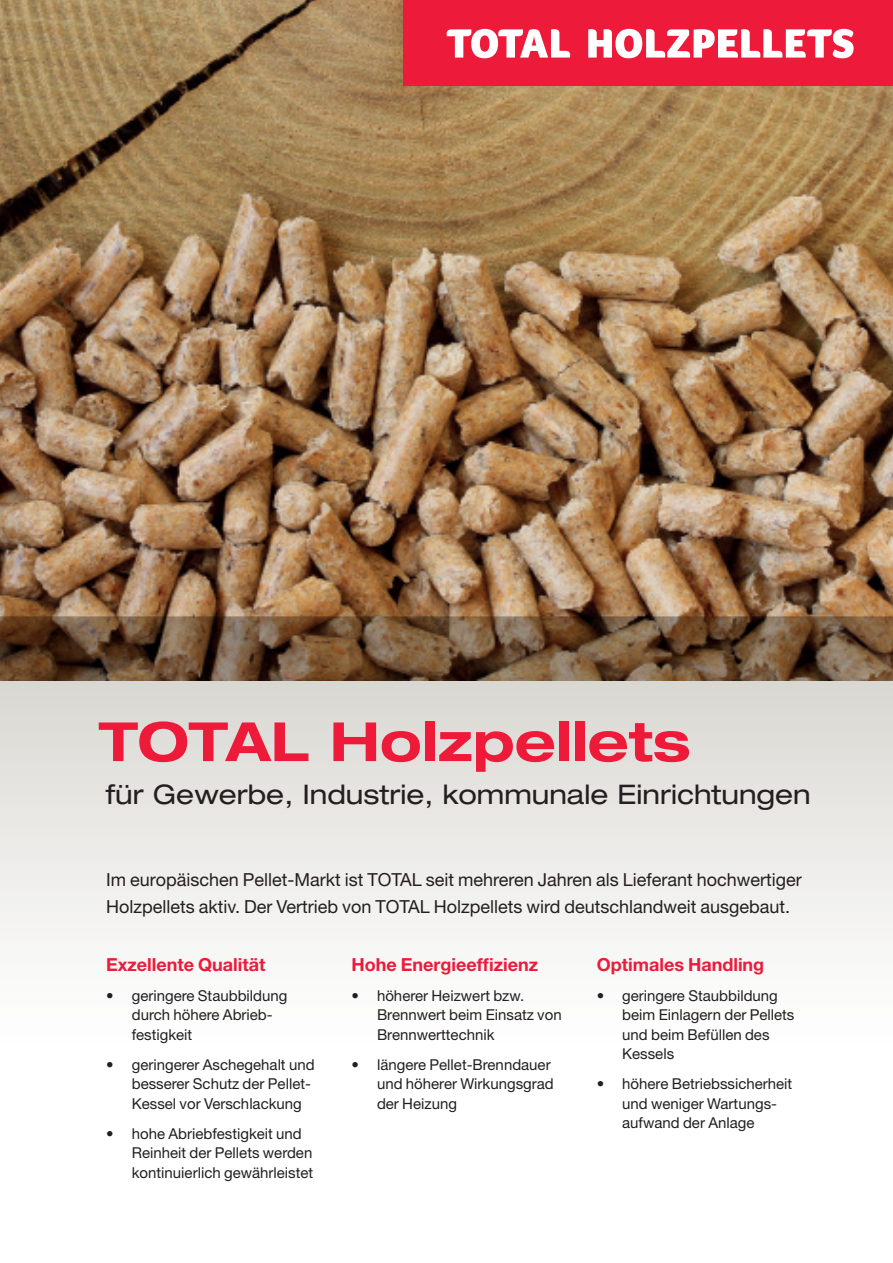
<style>
.page{position:relative;width:893px;height:1263px;background:#fff}
.page>*{position:absolute;margin:0;border:0;box-sizing:border-box;transform-origin:0 0}
.t1{font:700 expanded 54px "Helvetica Neue LT";color:#ed1a3a}
.t2{font:expanded 27px "Helvetica Neue LT";color:#231f20}
.t3{font:18px/27px "Helvetica Neue LT";color:#231f20}
.t4{font:700 18px "Helvetica Neue LT";color:#ed1a3a}
.t5{font:15px/19.5px "Helvetica Neue LT";color:#231f20}
.s1{font-weight:100}
</style>
<div class="page">
<img style="left:0;top:0;width:893px;height:617px">
<svg style="left:0;top:617px;width:893px;height:330px;background:#cfc9c1"></svg>
<div style="left:404px;top:0;width:489px;height:85px;background:#ed1a3a"></div>
<svg style="left:447px;top:29px;width:123px;height:29px"></svg>
<svg style="left:588px;top:29px;width:266px;height:29px"></svg>
<h1 class="t1" style="left:99px;top:708px;width:593px">TOTAL Holzpellets</h1>
<h2 class="t2" style="left:106px;top:777px;width:706px">für Gewerbe, Industrie, kommunale Einrichtungen</h2>
<p class="t3" style="left:106px;top:866px;width:697px">Im europäischen Pellet-Markt ist TOTAL seit mehreren Jahren als Lieferant hochwertiger<br>Holzpellets aktiv. Der Vertrieb von TOTAL Holzpellets wird deutschlandweit ausgebaut.</p>
<p class="t4" style="left:106px;top:953px;width:161px">Exzellente Qualität</p>
<p class="t5" style="left:132px;top:985px;width:157px;text-indent:-26px"><span class="s1">•</span> geringere Staubbildung durch höhere Abrieb&shy;festigkeit</p>
<p class="t5" style="left:132px;top:1054px;width:184px;text-indent:-26px"><span class="s1">•</span> geringerer Aschegehalt und besserer Schutz der Pellet-<br>Kessel vor Verschlackung</p>
<p class="t5" style="left:132px;top:1123px;width:183px;text-indent:-26px"><span class="s1">•</span> hohe Abriebfestigkeit und<br>Reinheit der Pellets werden kontinuierlich gewährleistet</p>
<p class="t4" style="left:351px;top:953px;width:188px">Hohe Energieeffizienz</p>
<p class="t5" style="left:377px;top:985px;width:186px;text-indent:-26px"><span class="s1">•</span> höherer Heizwert bzw.<br>Brennwert beim Einsatz von<br>Brennwerttechnik</p>
<p class="t5" style="left:377px;top:1054px;width:178px;text-indent:-26px"><span class="s1">•</span> längere Pellet-Brenndauer und höherer Wirkungsgrad der Heizung</p>
<p class="t4" style="left:597px;top:953px;width:169px">Optimales Handling</p>
<p class="t5" style="left:622px;top:985px;width:174px;text-indent:-26px"><span class="s1">•</span> geringere Staubbildung beim Einlagern der Pellets und beim Befüllen des<br>Kessels</p>
<p class="t5" style="left:622px;top:1074px;width:172px;text-indent:-26px"><span class="s1">•</span> höhere Betriebssicherheit und weniger Wartungs&shy;aufwand der Anlage</p>
</div>
